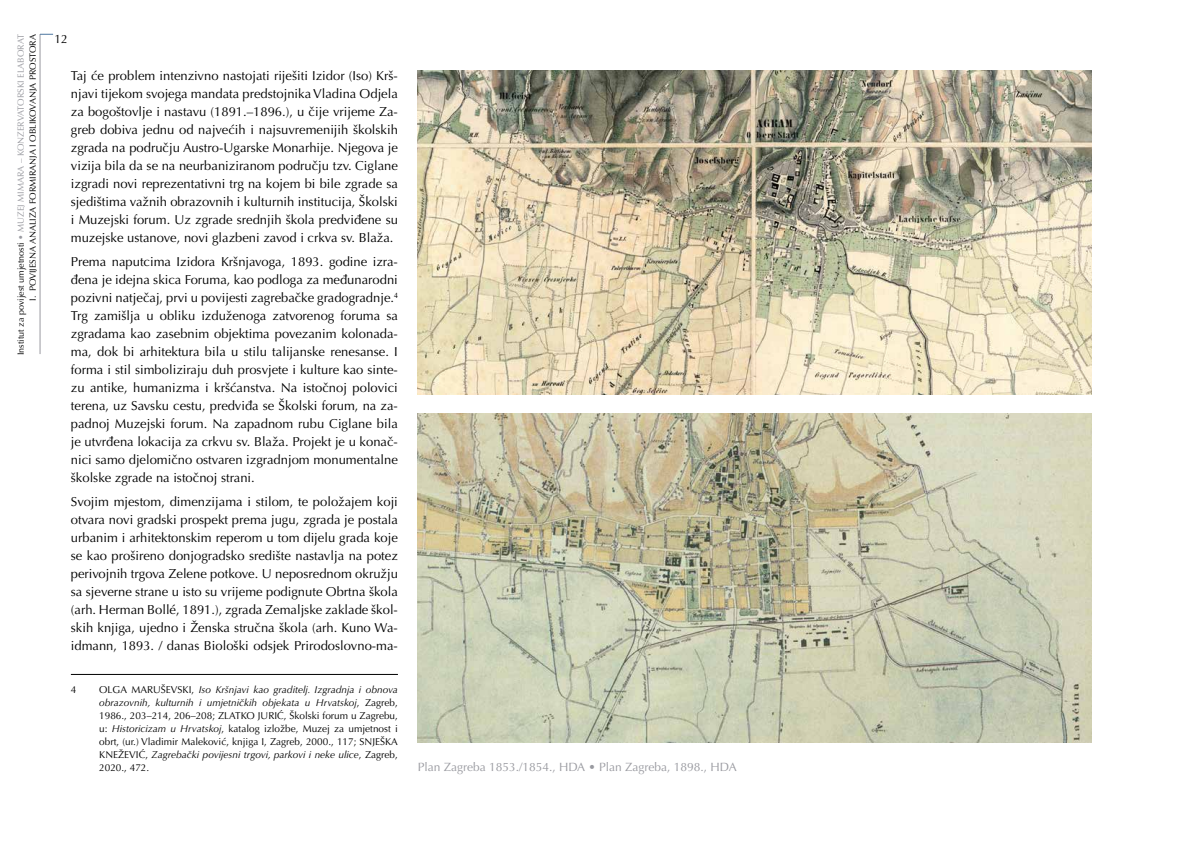
<style>
.page{position:relative;width:1191px;height:842px;background:#fff}
.page>*{position:absolute;margin:0;border:0;box-sizing:border-box;transform-origin:0 0}
.t1{font:13px/18px "Optima LT Pro";color:#000;text-align:justify}
.t2{font:12px "Optima LT Pro";color:#999aa0}
.t3{font:12px "Optima LT Pro";color:#000}
.t4{font:10px/13px "Optima LT Pro";color:#000;text-align:justify}
.t5{font:9px/11.8px "Optima LT Pro";color:#000;text-align:right}
.s1{color:#999aa0}
.s2{font-style:italic}
</style>
<div class="page">
<hr style="left:40px;top:34px;width:1px;height:320px;background:#999aa0">
<svg style="left:40px;top:34px;width:13px;height:1px"></svg>
<img style="left:418px;top:414px;width:673px;height:328px">
<img style="left:418px;top:71px;width:673px;height:323px">
<hr style="left:71px;top:674px;width:327px;height:1px;background:#000">
<p class="t5" style="left:15px;top:355px;width:323px;rotate:-90deg">Institut za povijest umjetnosti <span class="s1">• MUZEJ MIMARA – KONZERVATORSKI ELABORAT<br></span>I. POVIJESNA ANALIZA FORMIRANJA I OBLIKOVANJA PROSTORA</p>
<p class="t3" style="left:54px;top:31px;width:15px">12</p>
<p class="t1" style="left:71px;top:67px;width:328px">Taj će problem intenzivno nastojati riješiti Izidor (Iso) Krš&shy;njavi tijekom svojega mandata predstojnika Vladina Odjela za bogoštovlje i nastavu (1891.–1896.), u čije vrijeme Za&shy;greb dobiva jednu od najvećih i najsuvremenijih školskih zgrada na području Austro-Ugarske Monarhije. Njegova je vizija bila da se na neurbaniziranom području tzv. Ciglane izgradi novi reprezentativni trg na kojem bi bile zgrade sa sjedištima važnih obrazovnih i kulturnih institucija, Školski i Muzejski forum. Uz zgrade srednjih škola predviđene su muzejske ustanove, novi glazbeni zavod i crkva sv. Blaža.</p>
<p class="t1" style="left:71px;top:253px;width:328px">Prema naputcima Izidora Kršnjavoga, 1893. godine izra&shy;đena je idejna skica Foruma, kao podloga za međunarodni pozivni natječaj, prvi u povijesti zagrebačke gradogradnje.<sup>4<br></sup>Trg zamišlja u obliku izduženoga zatvorenog foruma sa zgradama kao zasebnim objektima povezanim kolonada&shy;ma, dok bi arhitektura bila u stilu talijanske renesanse. I forma i stil simboliziraju duh prosvjete i kulture kao sinte&shy;zu antike, humanizma i kršćanstva. Na istočnoj polovici terena, uz Savsku cestu, predviđa se Školski forum, na za&shy;padnoj Muzejski forum. Na zapadnom rubu Ciglane bila je utvrđena lokacija za crkvu sv. Blaža. Projekt je u konač&shy;nici samo djelomično ostvaren izgradnjom monumentalne školske zgrade na istočnoj strani.</p>
<p class="t1" style="left:71px;top:492px;width:328px">Svojim mjestom, dimenzijama i stilom, te položajem koji otvara novi gradski prospekt prema jugu, zgrada je postala urbanim i arhitektonskim reperom u tom dijelu grada koje se kao prošireno donjogradsko središte nastavlja na potez perivojnih trgova Zelene potkove. U neposrednom okružju sa sjeverne strane u isto su vrijeme podignute Obrtna škola (arh. Herman Bollé, 1891.), zgrada Zemaljske zaklade škol&shy;skih knjiga, ujedno i Ženska stručna škola (arh. Kuno Wa&shy;idmann, 1893. / danas Biološki odsjek Prirodoslovno-ma-</p>
<p class="t4" style="left:71px;top:683px;width:7px">4</p>
<p class="t4" style="left:99px;top:683px;width:300px">OLGA MARUŠEVSKI, <span class="s2">Iso Kršnjavi kao graditelj. Izgradnja i obnova obrazovnih, kulturnih i umjetničkih objekata u Hrvatskoj</span>, Zagreb, 1986., 203–214, 206–208; ZLATKO JURIĆ, Školski forum u Zagrebu, u: <span class="s2">Historicizam u Hrvatskoj</span>, katalog izložbe, Muzej za umjetnost i obrt, (ur.) Vladimir Maleković, knjiga I, Zagreb, 2000., 117; SNJEŠKA KNEŽEVIĆ, <span class="s2">Zagrebački povijesni trgovi, parkovi i neke ulice</span>, Zagreb, 2020., 472.</p>
<p class="t2" style="left:418px;top:759px;width:320px">Plan Zagreba 1853./1854., HDA • Plan Zagreba, 1898., HDA</p>
</div>
